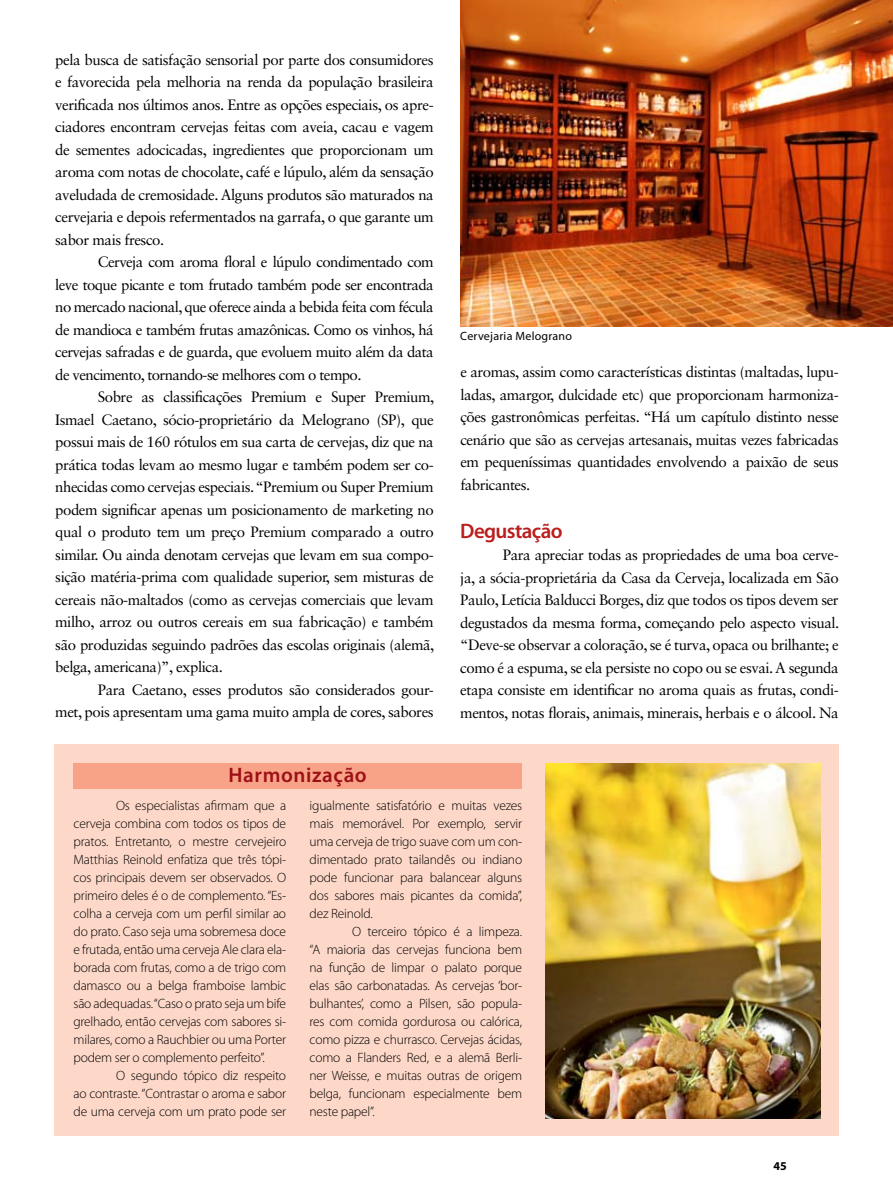
<style>
.page{position:relative;width:893px;height:1191px;background:#fff}
.page>*{position:absolute;margin:0;border:0;box-sizing:border-box;transform-origin:0 0}
.t1{font:600 21px "Myriad Pro";letter-spacing:.03em;color:#9c1016}
.t2{font:600 21px "Myriad Pro";letter-spacing:-.03em;color:#ba1e1d}
.t3{font:15px/22.5px "Sabon LT Std";letter-spacing:-.03em;color:#000;text-align:justify}
.t4{font:300 13.5px/18px "Myriad Pro";letter-spacing:-.015em;color:#000;text-align:justify}
.t5{font:12px "Myriad Pro";letter-spacing:.02em;color:#000}
.t6{font:700 12px "Myriad Pro";color:#000}
</style>
<div class="page">
<div style="left:54px;top:744px;width:785px;height:391px;background:#fdd8c8"></div>
<div style="left:73px;top:764px;width:449px;height:25px;background:#f8a288"></div>
<img style="left:460px;top:0;width:433px;height:326px">
<img style="left:546px;top:763px;width:274px;height:355px">
<p class="t3" style="left:55px;top:48px;width:380px">pela busca de satisfação sensorial por parte dos consumidores e favorecida pela melhoria na renda da população brasileira verificada nos últimos anos. Entre as opções especiais, os apre&shy;ciadores encontram cervejas feitas com aveia, cacau e vagem de sementes adocicadas, ingredientes que proporcionam um aroma com notas de chocolate, café e lúpulo, além da sensação aveludada de cremosidade. Alguns produtos são maturados na cervejaria e depois refermentados na garrafa, o que garante um sabor mais fresco.</p>
<p class="t3" style="left:55px;top:250px;width:380px;text-indent:43px">Cerveja com aroma floral e lúpulo condimentado com leve toque picante e tom frutado também pode ser encontrada no mercado nacional, que oferece ainda a bebida feita com fécula de mandioca e também frutas amazônicas. Como os vinhos, há cervejas safradas e de guarda, que evoluem muito além da data de vencimento, tornando-se melhores com o tempo.</p>
<p class="t3" style="left:55px;top:385px;width:380px;text-indent:43px">Sobre as classificações Premium e Super Premium, Ismael Caetano, sócio-proprietário da Melograno (SP), que possui mais de 160 rótulos em sua carta de cervejas, diz que na prática todas levam ao mesmo lugar e também podem ser co&shy;nhecidas como cervejas especiais. “Premium ou Super Premium podem significar apenas um posicionamento de marketing no qual o produto tem um preço Premium comparado a outro similar. Ou ainda denotam cervejas que levam em sua compo&shy;sição matéria-prima com qualidade superior, sem misturas de cereais não-maltados (como as cervejas comerciais que levam milho, arroz ou outros cereais em sua fabricação) e também são produzidas seguindo padrões das escolas originais (alemã, belga, americana)”, explica.</p>
<p class="t3" style="left:55px;top:678px;width:380px;text-align:right">Para Caetano, esses produtos são considerados gour-<br>met, pois apresentam uma gama muito ampla de cores, sabores</p>
<p class="t5" style="left:460px;top:328px;width:113px">Cervejaria Melograno</p>
<p class="t3" style="left:460px;top:361px;width:380px">e aromas, assim como características distintas (maltadas, lupu&shy;ladas, amargor, dulcidade etc) que proporcionam harmoniza&shy;ções gastronômicas perfeitas. “Há um capítulo distinto nesse cenário que são as cervejas artesanais, muitas vezes fabricadas em pequeníssimas quantidades envolvendo a paixão de seus fabricantes.</p>
<h1 class="t2" style="left:460px;top:517px;width:104px">Degustação</h1>
<p class="t3" style="left:460px;top:544px;width:381px;text-indent:43px">Para apreciar todas as propriedades de uma boa cerve&shy;ja, a sócia-proprietária da Casa da Cerveja, localizada em São Paulo, Letícia Balducci Borges, diz que todos os tipos devem ser degustados da mesma forma, começando pelo aspecto visual. “Deve-se observar a coloração, se é turva, opaca ou brilhante; e como é a espuma, se ela persiste no copo ou se esvai. A segunda etapa consiste em identificar no aroma quais as frutas, condi&shy;mentos, notas florais, animais, minerais, herbais e o álcool. Na</p>
<h1 class="t1" style="left:228px;top:761px;width:140px">Harmonização</h1>
<p class="t4" style="left:310px;top:796px;width:214px">igualmente satisfatório e muitas vezes mais memorável. Por exemplo, servir uma cerveja de trigo suave com um con&shy;dimentado prato tailandês ou indiano pode funcionar para balancear alguns dos sabores mais picantes da comida”, dez Reinold.</p>
<p class="t4" style="left:310px;top:922px;width:214px;text-indent:43px">O terceiro tópico é a limpeza. “A maioria das cervejas funciona bem na função de limpar o palato porque elas são carbonatadas. As cervejas ‘bor&shy;bulhantes’, como a Pilsen, são popula&shy;res com comida gordurosa ou calórica, como pizza e churrasco. Cervejas ácidas, como a Flanders Red, e a alemã Berli&shy;ner Weisse, e muitas outras de origem belga, funcionam especialmente bem neste papel”.</p>
<p class="t4" style="left:74px;top:796px;width:214px;text-indent:43px">Os especialistas afirmam que a cerveja combina com todos os tipos de pratos. Entretanto, o mestre cervejeiro Matthias Reinold enfatiza que três tópi&shy;cos principais devem ser observados. O primeiro deles é o de complemento. “Es&shy;colha a cerveja com um perfil similar ao do prato. Caso seja uma sobremesa doce e frutada, então uma cerveja Ale clara ela&shy;borada com frutas, como a de trigo com damasco ou a belga framboise lambic são adequadas. “Caso o prato seja um bife grelhado, então cervejas com sabores si&shy;milares, como a Rauchbier ou uma Porter podem ser o complemento perfeito”.</p>
<p class="t4" style="left:74px;top:1066px;width:214px;text-indent:43px">O segundo tópico diz respeito ao contraste. “Contrastar o aroma e sabor de uma cerveja com um prato pode ser</p>
<p class="t6" style="left:773px;top:1157px;width:15px">45</p>
</div>
